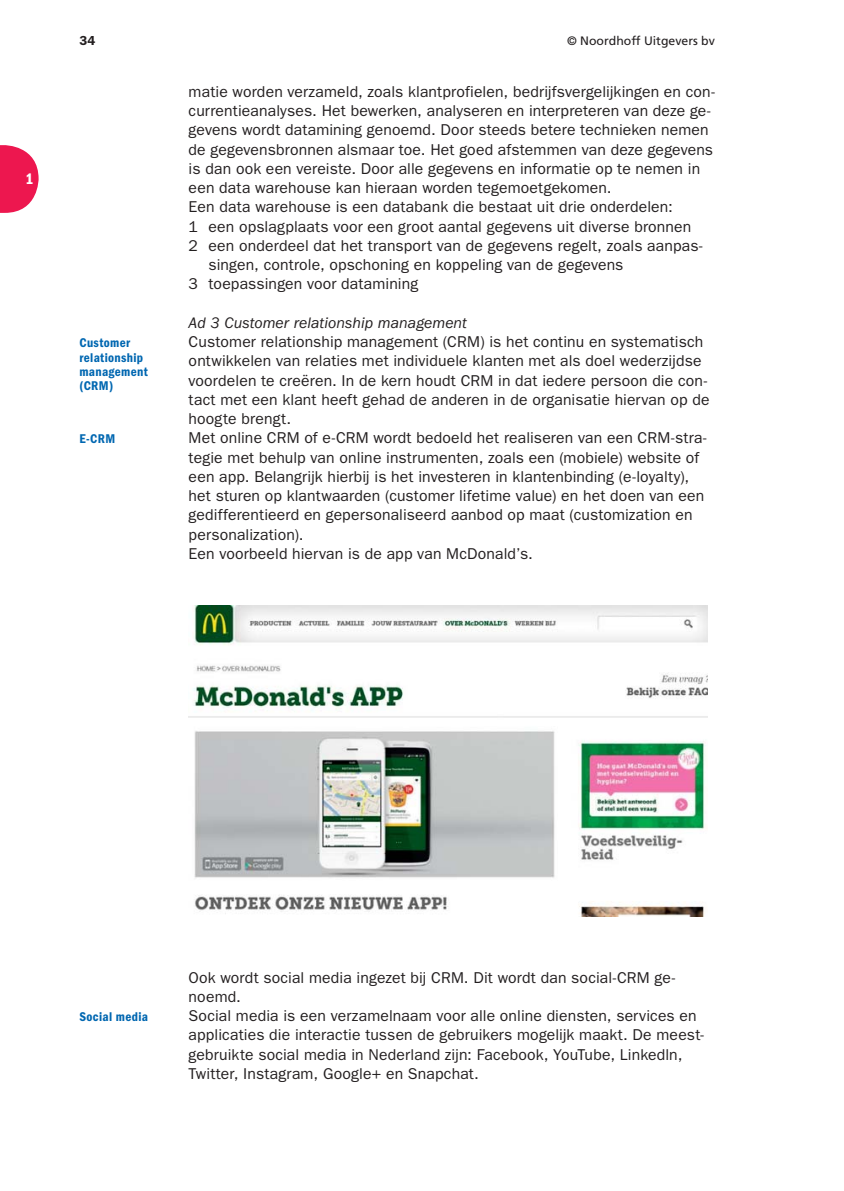
<style>
.page{position:relative;width:844px;height:1191px;background:#fff}
.page>*{position:absolute;margin:0;border:0;box-sizing:border-box;transform-origin:0 0}
.t1{font:15.75px/19.2px "ITC Franklin Gothic Std";letter-spacing:.01em;color:#231f20}
.t2{font:italic 15.75px "ITC Franklin Gothic Std";color:#231f20}
.t3{font:15.75px "ITC Franklin Gothic Std Dm Cd";color:#fff}
.t4{font:13.12px/14.3px "ITC Franklin Gothic Std Dm Cd";letter-spacing:.025em;color:#0067b1}
.t5{font:600 13.12px "ITC Franklin Gothic Std";color:#231f20}
.t6{font:12.25px "Frutiger LT Std";color:#231f20}
</style>
<div class="page">
<svg style="left:0;top:145px;width:39px;height:68px"></svg>
<img style="left:189px;top:605px;width:518px;height:312px">
<p class="t3" style="left:26px;top:173px;width:10px">1</p>
<p class="t5" style="left:79px;top:35px;width:18px">34</p>
<p class="t4" style="left:79px;top:336px;width:70px">Customer relationship management (CRM)</p>
<p class="t4" style="left:79px;top:433px;width:37px">E-CRM</p>
<p class="t6" style="left:567px;top:35px;width:149px">© Noordhoff Uitgevers bv</p>
<p class="t1" style="left:189px;top:83px;width:527px">matie worden verzameld, zoals klantprofielen, bedrijfsvergelijkingen en con-</p>
<p class="t1" style="left:189px;top:102px;width:523px">currentieanalyses. Het bewerken, analyseren en interpreteren van deze ge-</p>
<p class="t1" style="left:189px;top:121px;width:521px">gevens wordt datamining genoemd. Door steeds betere technieken nemen</p>
<p class="t1" style="left:189px;top:141px;width:526px">de gegevensbronnen alsmaar toe. Het goed afstemmen van deze gegevens</p>
<p class="t1" style="left:189px;top:160px;width:513px">is dan ook een vereiste. Door alle gegevens en informatie op te nemen in</p>
<p class="t1" style="left:189px;top:179px;width:424px">een data warehouse kan hieraan worden tegemoetgekomen.</p>
<p class="t1" style="left:189px;top:198px;width:485px">Een data warehouse is een databank die bestaat uit drie onderdelen:</p>
<p class="t1" style="left:189px;top:218px;width:504px">1 een opslagplaats voor een groot aantal gegevens uit diverse bronnen</p>
<p class="t1" style="left:189px;top:237px;width:515px">2 een onderdeel dat het transport van de gegevens regelt, zoals aanpas-</p>
<p class="t1" style="left:208px;top:256px;width:416px">singen, controle, opschoning en koppeling van de gegevens</p>
<p class="t1" style="left:189px;top:275px;width:231px">3 toepassingen voor datamining</p>
<p class="t2" style="left:189px;top:316px;width:280px">Ad 3 Customer relationship management</p>
<p class="t1" style="left:188px;top:333px;width:522px">Customer relationship management (CRM) is het continu en systematisch ontwikkelen van relaties met individuele klanten met als doel wederzijdse voordelen te creëren. In de kern houdt CRM in dat iedere persoon die con&shy;tact met een klant heeft gehad de anderen in de organisatie hiervan op de hoogte brengt.<br>Met online CRM of e-CRM wordt bedoeld het realiseren van een CRM-stra&shy;tegie met behulp van online instrumenten, zoals een (mobiele) website of een app. Belangrijk hierbij is het investeren in klantenbinding (e-loyalty), het sturen op klantwaarden (customer lifetime value) en het doen van een gedifferentieerd en gepersonaliseerd aanbod op maat (customization en personalization).<br>Een voorbeeld hiervan is de app van McDonald’s.</p>
<p class="t4" style="left:79px;top:1010px;width:70px">Social media</p>
<p class="t1" style="left:189px;top:968px;width:516px">Ook wordt social media ingezet bij CRM. Dit wordt dan social-CRM ge&shy;noemd.<br>Social media is een verzamelnaam voor alle online diensten, services en applicaties die interactie tussen de gebruikers mogelijk maakt. De meest&shy;gebruikte social media in Nederland zijn: Facebook, YouTube, Linkedln, Twitter, Instagram, Google+ en Snapchat.</p>
</div>
